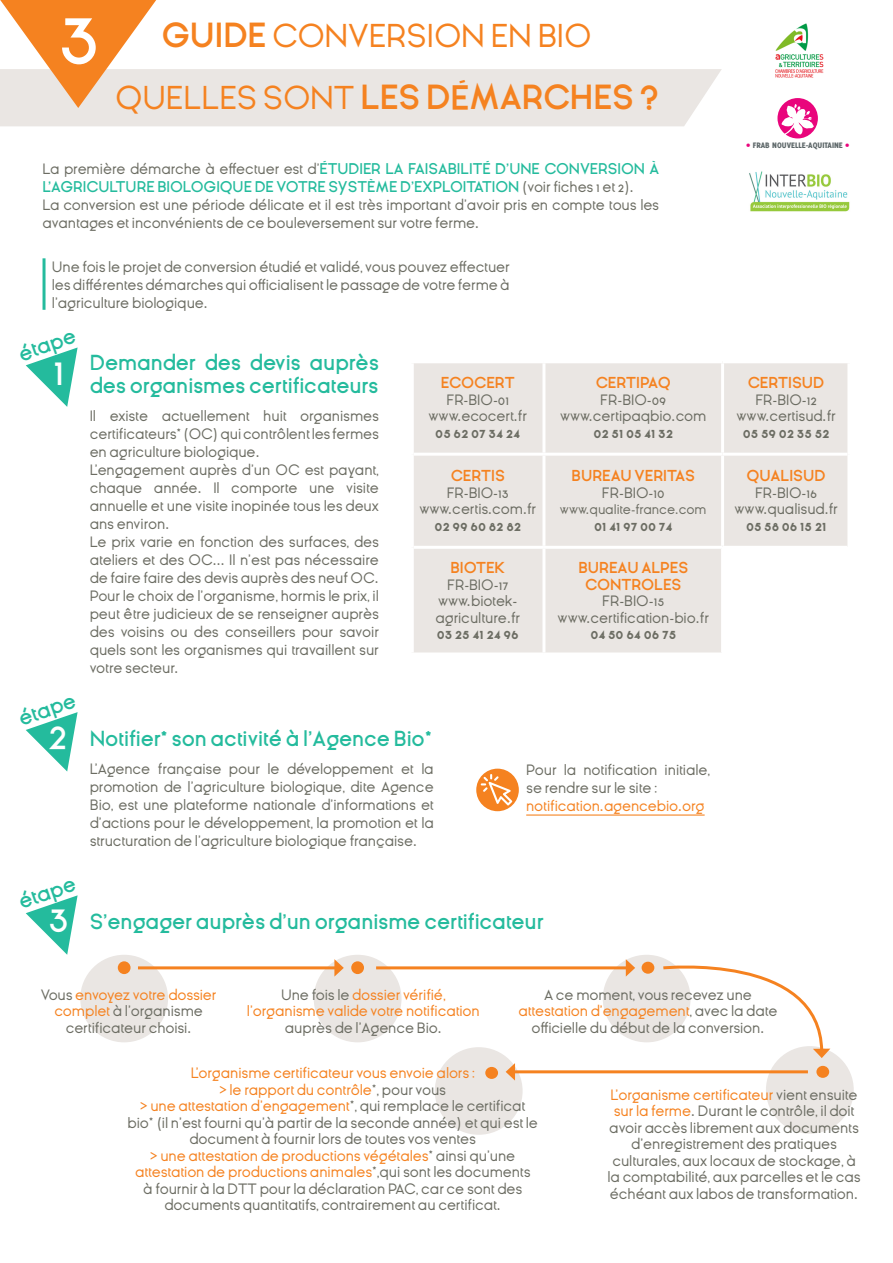
<style>
.page{position:relative;width:893px;height:1263px;background:#fff}
.page>*{position:absolute;margin:0;border:0;box-sizing:border-box;transform-origin:0 0}
.t1{font:91.5px "Ginora Sans";color:#fff}
.t2{font:45px "Ginora Sans";color:#fff}
.t3{font:700 33px "Ginora Sans";color:#f58220}
.t4{font:33px "Ginora Sans";color:#f58220}
.t5{font:600 21px/22.5px "Ginora Sans";letter-spacing:-.01em;color:#24bb9d}
.t6{font:15px/18px "Ginora Sans";letter-spacing:-.01em;color:#6c6d63;text-align:center}
.t7{font:15px/16.5px "Ginora Sans";letter-spacing:-.01em;color:#f58220;text-align:center}
.t8{font:600 15px/18px "Ginora Sans";color:#24bb9d}
.t9{font:700 15px "Ginora Sans";color:#6c6d63}
.t10{font:700 15px/16.5px "Ginora Sans";color:#f58220;text-align:center}
.t11{font:13.5px "Ginora Sans";letter-spacing:-.005em;color:#6c6d63}
.t12{font:800 8.7px "Delicious";color:#5c6668}
.s1{font-weight:700}
.s2{font-weight:400}
.s3{font-weight:400;color:#6c6d63}
.s4{color:#e9057c}
.s5{color:#f58220}
.s6{color:#6c6d63}
</style>
<div class="page">
<div style="left:435px;top:1047px;width:88px;height:88px;background:#eae6e3;border-radius:50%"></div>
<div style="left:485px;top:1067px;width:13px;height:12px;background:#f58220;border-radius:50%"></div>
<div style="left:766px;top:1046px;width:88px;height:88px;background:#eae6e3;border-radius:50%"></div>
<div style="left:603px;top:955px;width:88px;height:87px;background:#eae6e3;border-radius:50%"></div>
<div style="left:314px;top:955px;width:87px;height:87px;background:#eae6e3;border-radius:50%"></div>
<div style="left:80px;top:955px;width:88px;height:87px;background:#eae6e3;border-radius:50%"></div>
<svg style="left:0;top:0;width:722px;height:126px"></svg>
<img style="left:775px;top:23px;width:49px;height:55px">
<img style="left:749px;top:171px;width:101px;height:41px">
<svg style="left:777px;top:98px;width:41px;height:40px"></svg>
<svg style="left:26px;top:347px;width:52px;height:60px"></svg>
<hr style="left:43px;top:258px;width:3px;height:52px;background:#24bb9d">
<div style="left:414px;top:363px;width:433px;height:289px;background:#eae6e3"></div>
<div style="left:723px;top:547px;width:127px;height:108px;background:#fff"></div>
<hr style="left:542px;top:363px;width:3px;height:90px;background:#fff">
<hr style="left:721px;top:363px;width:3px;height:90px;background:#fff">
<hr style="left:414px;top:453px;width:130px;height:3px;background:#fff">
<hr style="left:544px;top:453px;width:179px;height:3px;background:#fff">
<hr style="left:542px;top:456px;width:3px;height:90px;background:#fff">
<hr style="left:723px;top:453px;width:124px;height:3px;background:#fff">
<hr style="left:721px;top:456px;width:3px;height:90px;background:#fff">
<hr style="left:414px;top:546px;width:130px;height:3px;background:#fff">
<hr style="left:544px;top:546px;width:179px;height:3px;background:#fff">
<hr style="left:542px;top:549px;width:3px;height:103px;background:#fff">
<hr style="left:723px;top:546px;width:124px;height:3px;background:#fff">
<hr style="left:721px;top:549px;width:3px;height:103px;background:#fff">
<svg style="left:26px;top:712px;width:52px;height:59px"></svg>
<div style="left:476px;top:769px;width:43px;height:42px;background:#f58220;border-radius:50%"></div>
<hr style="left:526px;top:814px;width:179px;height:2px;background:#f58220">
<svg style="left:481px;top:774px;width:31px;height:31px"></svg>
<svg style="left:26px;top:895px;width:52px;height:60px"></svg>
<div style="left:118px;top:961px;width:13px;height:13px;background:#f58220;border-radius:50%"></div>
<div style="left:351px;top:961px;width:13px;height:13px;background:#f58220;border-radius:50%"></div>
<hr style="left:138px;top:966px;width:199px;height:3px;background:#f58220">
<svg style="left:334px;top:959px;width:10px;height:17px"></svg>
<div style="left:642px;top:962px;width:12px;height:12px;background:#f58220;border-radius:50%"></div>
<hr style="left:376px;top:966px;width:252px;height:3px;background:#f58220">
<svg style="left:626px;top:959px;width:9px;height:17px"></svg>
<svg style="left:662px;top:958px;width:168px;height:100px"></svg>
<div style="left:816px;top:1066px;width:13px;height:12px;background:#f58220;border-radius:50%"></div>
<hr style="left:512px;top:1070px;width:296px;height:3px;background:#f58220">
<svg style="left:506px;top:1063px;width:9px;height:17px"></svg>
<p class="t1" style="left:58px;top:-17px;width:44px">3</p>
<p class="t4" style="left:162px;top:18px;width:432px"><span class="s1">GUIDE</span> CONVERSION EN BIO</p>
<p class="t3" style="left:115px;top:79px;width:545px"><span class="s2">QUELLES SONT</span> LES DÉMARCHES ?</p>
<p class="t8" style="left:43px;top:160px;width:618px"><span class="s3">La première démarche à effectuer est d’</span>ÉTUDIER LA FAISABILITÉ D’UNE CONVERSION À<br>L’AGRICULTURE BIOLOGIQUE DE VOTRE SYSTÈME D’EXPLOITATION <span class="s3">(voir fiches 1 et 2).</span></p>
<p class="t6" style="left:43px;top:196px;width:618px;text-align:left">La conversion est une période délicate et il est très important d’avoir pris en compte tous les avantages et inconvénients de ce bouleversement sur votre ferme.</p>
<p class="t6" style="left:52px;top:258px;width:459px;text-align:justify">Une fois le projet de conversion étudié et validé, vous pouvez effectuer les différentes démarches qui officialisent le passage de votre ferme à l’agriculture biologique.</p>
<p class="t5" style="left:16px;top:344px;width:61px;rotate:-19deg">étape</p>
<p class="t2" style="left:54px;top:345px;width:13px">1</p>
<p class="t5" style="left:16px;top:709px;width:61px;rotate:-19deg">étape</p>
<p class="t2" style="left:48px;top:709px;width:21px">2</p>
<p class="t5" style="left:16px;top:892px;width:61px;rotate:-19deg">étape</p>
<p class="t2" style="left:48px;top:892px;width:22px">3</p>
<p class="t5" style="left:90px;top:352px;width:291px">Demander des devis auprès des organismes certificateurs</p>
<p class="t6" style="left:90px;top:407px;width:291px;text-align:justify">Il existe actuellement huit organismes certificateurs* (OC) qui contrôlent les fermes en agriculture biologique.</p>
<p class="t6" style="left:90px;top:461px;width:291px;text-align:justify">L’engagement auprès d’un OC est payant, chaque année. Il comporte une visite annuelle et une visite inopinée tous les deux ans environ.</p>
<p class="t6" style="left:90px;top:533px;width:291px;text-align:justify">Le prix varie en fonction des surfaces, des ateliers et des OC... Il n’est pas nécessaire de faire faire des devis auprès des neuf OC.<br>Pour le choix de l’organisme, hormis le prix, il peut être judicieux de se renseigner auprès des voisins ou des conseillers pour savoir quels sont les organismes qui travaillent sur votre secteur.</p>
<p class="t10" style="left:441px;top:375px;width:76px">ECOCERT</p>
<p class="t6" style="left:446px;top:391px;width:64px">FR-BIO-01</p>
<p class="t6" style="left:429px;top:407px;width:100px">www.ecocert.fr</p>
<p class="t9" style="left:435px;top:424px;width:86px">05 62 07 34 24</p>
<p class="t10" style="left:451px;top:468px;width:56px">CERTIS</p>
<p class="t6" style="left:447px;top:484px;width:64px">FR-BIO-13</p>
<p class="t6" style="left:419px;top:500px;width:118px">www.certis.com.fr</p>
<p class="t9" style="left:434px;top:517px;width:88px">02 99 60 82 82</p>
<p class="t10" style="left:450px;top:560px;width:56px">BIOTEK</p>
<p class="t6" style="left:447px;top:576px;width:63px">FR-BIO-17</p>
<p class="t6" style="left:435px;top:593px;width:86px;line-height:16.5px;text-align:left">www.biotek&shy;agriculture.fr</p>
<p class="t9" style="left:437px;top:626px;width:84px">03 25 41 24 96</p>
<p class="t10" style="left:596px;top:375px;width:77px">CERTIPAQ</p>
<p class="t6" style="left:600px;top:391px;width:67px">FR-BIO-09</p>
<p class="t6" style="left:560px;top:407px;width:148px">www.certipaqbio.com</p>
<p class="t9" style="left:593px;top:424px;width:81px">02 51 05 41 32</p>
<p class="t10" style="left:572px;top:468px;width:125px">BUREAU VERITAS</p>
<p class="t6" style="left:602px;top:484px;width:64px">FR-BIO-10</p>
<p class="t11" style="left:560px;top:502px;width:148px">www.qualite-france.com</p>
<p class="t9" style="left:594px;top:517px;width:80px">01 41 97 00 74</p>
<p class="t10" style="left:578px;top:560px;width:111px">BUREAU ALPES<br>CONTROLES</p>
<p class="t6" style="left:602px;top:592px;width:64px">FR-BIO-15</p>
<p class="t6" style="left:558px;top:609px;width:153px">www.certification-bio.fr</p>
<p class="t9" style="left:590px;top:626px;width:87px">04 50 64 06 75</p>
<p class="t5" style="left:90px;top:727px;width:344px">Notifier* son activité à l’Agence Bio*</p>
<p class="t6" style="left:90px;top:760px;width:346px;text-align:justify">L’Agence française pour le développement et la promotion de l’agriculture biologique, dite Agence Bio, est une plateforme nationale d’informations et d’actions pour le développement, la promotion et la structuration de l’agriculture biologique française.</p>
<p class="t6" style="left:526px;top:761px;width:185px;text-align:left">Pour la notification initiale, se rendre sur le site :</p>
<p class="t7" style="left:526px;top:798px;width:180px">notification.agencebio.org</p>
<p class="t5" style="left:90px;top:911px;width:455px">S’engager auprès d’un organisme certificateur</p>
<p class="t12" style="left:746px;top:140px;width:104px"><span class="s4">•</span> FRAB NOUVELLE-AQUITAINE <span class="s4">•</span></p>
<p class="t10" style="left:748px;top:375px;width:78px">CERTISUD</p>
<p class="t6" style="left:755px;top:391px;width:63px">FR-BIO-12</p>
<p class="t6" style="left:736px;top:407px;width:101px">www.certisud.fr</p>
<p class="t9" style="left:743px;top:424px;width:88px">05 59 02 35 52</p>
<p class="t10" style="left:747px;top:468px;width:81px">QUALISUD</p>
<p class="t6" style="left:755px;top:484px;width:64px">FR-BIO-16</p>
<p class="t6" style="left:734px;top:500px;width:105px">www.qualisud.fr</p>
<p class="t9" style="left:746px;top:517px;width:82px">05 58 06 15 21</p>
<p class="t6" style="left:41px;top:987px;width:177px;line-height:16.5px">Vous <span class="s5">envoyez votre dossier complet</span> à l’organisme certificateur choisi.</p>
<p class="t7" style="left:247px;top:987px;width:234px"><span class="s6">Une fois le</span> dossier vérifié, l’organisme valide votre notification <span class="s6">auprès de l’Agence Bio.</span></p>
<p class="t6" style="left:518px;top:987px;width:261px;line-height:16.5px">A ce moment, vous recevez une <span class="s5">attestation d’engagement</span>, avec la date officielle du début de la conversion.</p>
<p class="t7" style="left:191px;top:1065px;width:286px">L’organisme certificateur vous envoie alors :</p>
<p class="t7" style="left:220px;top:1082px;width:228px">&gt; le rapport du contrôle<span class="s6">*, pour vous</span></p>
<p class="t6" style="left:128px;top:1098px;width:412px;line-height:16.5px"><span class="s5">&gt; une attestation d’engagement</span>*, qui remplace le certificat bio* (il n’est fourni qu’à partir de la seconde année) et qui est le document à fournir lors de toutes vos ventes</p>
<p class="t6" style="left:135px;top:1148px;width:397px;line-height:16.5px"><span class="s5">&gt; une attestation de productions végétales</span>* ainsi qu’une <span class="s5">attestation de productions animales</span>*,qui sont les documents à fournir à la DTT pour la déclaration PAC, car ce sont des documents quantitatifs, contrairement au certificat.</p>
<p class="t6" style="left:607px;top:1086px;width:255px;line-height:16.5px"><span class="s5">L’organisme certificateur</span> vient ensuite <span class="s5">sur la ferme</span>. Durant le contrôle, il doit avoir accès librement aux documents d’enregistrement des pratiques culturales, aux locaux de stockage, à la comptabilité, aux parcelles et le cas échéant aux labos de transformation.</p>
</div>
